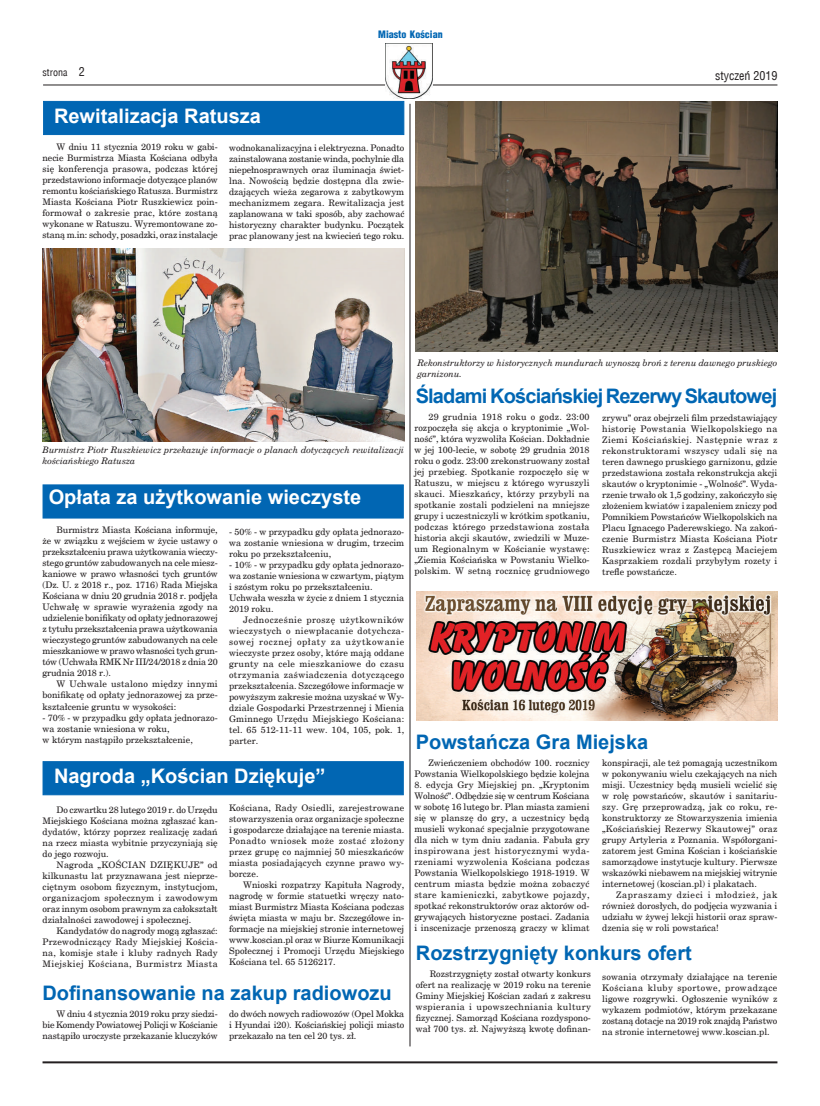
<style>
.page{position:relative;width:820px;height:1106px;background:#fff}
.page>*{position:absolute;margin:0;border:0;box-sizing:border-box;transform-origin:0 0}
.t1{font:700 20px "Arial";color:#0166b3}
.t2{font:700 20px "Arial";color:#fff}
.t3{font:700 20px "Arial";letter-spacing:-.04em;color:#0166b3}
.t4{font:12px "Switzerland Condensed";color:#231f20}
.t5{font:900 10px "Switzerland Cond";color:#0166b3}
.t6{font:10px "Switzerland Condensed";color:#231f20}
.t7{font:9px/11px "New Century Schlbk";color:#231f20;text-align:justify}
.t8{font:italic 9px/11px "New Century Schlbk";color:#231f20}
.s1{font-size:12px}
</style>
<div class="page">
<hr style="left:43px;top:84px;width:734px;height:1px;background:#231f20">
<hr style="left:42px;top:1061px;width:735px;height:2px;background:#231f20">
<img style="left:386px;top:43px;width:46px;height:56px">
<hr style="left:409px;top:104px;width:1px;height:942px;background:#231f20">
<div style="left:43px;top:101px;width:361px;height:34px;background:#0166b3"></div>
<img style="left:42px;top:249px;width:362px;height:193px">
<div style="left:42px;top:484px;width:361px;height:34px;background:#0166b3;border:1px solid #0166b3"></div>
<div style="left:42px;top:761px;width:361px;height:34px;background:#0166b3;border:1px solid #0166b3"></div>
<img style="left:416px;top:591px;width:361px;height:129px">
<img style="left:415px;top:102px;width:362px;height:249px">
<p class="t6" style="left:42px;top:67px;width:44px">strona <span class="s1">2</span></p>
<h1 class="t2" style="left:54px;top:102px;width:208px">Rewitalizacja Ratusza</h1>
<p class="t5" style="left:378px;top:28px;width:66px">Miasto Koœcian</p>
<p class="t7" style="left:42px;top:141px;width:177px;text-indent:14px">W dniu 11 stycznia 2019 roku w gabi&shy;necie Burmistrza Miasta Kościana odbyła się konferencja prasowa, podczas której przedstawiono informacje dotyczące planów remontu kościańskiego Ratusza. Burmistrz Miasta Kościana Piotr Ruszkiewicz poin&shy;formował o zakresie prac, które zostaną wykonane w Ratuszu. Wyremontowane zo&shy;staną m.in: schody, posadzki, oraz instalacje</p>
<p class="t7" style="left:229px;top:142px;width:177px">wodnokanalizacyjna i elektryczna. Ponadto zainstalowana zostanie winda, pochylnie dla niepełnosprawnych oraz iluminacja świet&shy;lna. Nowością będzie dostępna dla zwie&shy;dzających wieża zegarowa z zabytkowym mechanizmem zegara. Rewitalizacja jest zaplanowana w taki sposób, aby zachować historyczny charakter budynku. Początek prac planowany jest na kwiecień tego roku.</p>
<h2 class="t4" style="left:714px;top:68px;width:64px">styczeń 2019</h2>
<p class="t8" style="left:42px;top:444px;width:363px">Burmistrz Piotr Ruszkiewicz przekazuje informacje o planach dotyczących rewitalizacji kościańskiego Ratusza</p>
<h1 class="t2" style="left:49px;top:484px;width:314px">Opłata za użytkowanie wieczyste</h1>
<p class="t7" style="left:229px;top:526px;width:177px">- 50% - w przypadku gdy opłata jednorazo&shy;wa zostanie wniesiona w drugim, trzecim roku po przekształceniu,</p>
<p class="t7" style="left:229px;top:559px;width:177px;text-align:left">- 10% - w przypadku gdy opłata jednorazo&shy;wa zostanie wniesiona w czwartym, piątym i szóstym roku po przekształceniu.<br>Uchwała weszła w życie z dniem 1 stycznia 2019 roku.</p>
<p class="t7" style="left:229px;top:614px;width:177px;text-indent:14px">Jednocześnie proszę użytkowników wieczystych o niewpłacanie dotychcza&shy;sowej rocznej opłaty za użytkowanie wieczyste przez osoby, które mają oddane grunty na cele mieszkaniowe do czasu otrzymania zaświadczenia dotyczącego przekształcenia. Szczegółowe informacje w powyższym zakresie można uzyskać w Wy&shy;dziale Gospodarki Przestrzennej i Mienia Gminnego Urzędu Miejskiego Kościana: tel. 65 512-11-11 wew. 104, 105, pok. 1, parter.</p>
<p class="t7" style="left:42px;top:525px;width:177px;text-indent:14px">Burmistrz Miasta Kościana informuje, że w związku z wejściem w życie ustawy o przekształceniu prawa użytkowania wieczy&shy;stego gruntów zabudowanych na cele miesz&shy;kaniowe w prawo własności tych gruntów (Dz. U. z 2018 r., poz. 1716) Rada Miejska Kościana w dniu 20 grudnia 2018 r. podjęła Uchwałę w sprawie wyrażenia zgody na udzielenie bonifikaty od opłaty jednorazowej z tytułu przekształcenia prawa użytkowania wieczystego gruntów zabudowanych na cele mieszkaniowe w prawo własności tych grun&shy;tów (Uchwała RMK Nr III/24/2018 z dnia 20 grudnia 2018 r.).</p>
<p class="t7" style="left:42px;top:679px;width:177px;text-indent:14px">W Uchwale ustalono między innymi bonifikatę od opłaty jednorazowej za prze&shy;kształcenie gruntu w wysokości:</p>
<p class="t7" style="left:42px;top:712px;width:177px;text-align:left">- 70% - w przypadku gdy opłata jednorazo&shy;wa zostanie wniesiona w roku,<br>w którym nastąpiło przekształcenie,</p>
<h1 class="t2" style="left:54px;top:762px;width:273px">Nagroda „Kościan Dziękuje”</h1>
<p class="t7" style="left:229px;top:802px;width:177px">Kościana, Rady Osiedli, zarejestrowane stowarzyszenia oraz organizacje społeczne i gospodarcze działające na terenie miasta.<br>Ponadto wniosek może zostać złożony przez grupę co najmniej 50 mieszkańców miasta posiadających czynne prawo wy&shy;borcze.</p>
<p class="t7" style="left:229px;top:879px;width:177px;text-indent:14px">Wnioski rozpatrzy Kapituła Nagrody, nagrodę w formie statuetki wręczy nato&shy;miast Burmistrz Miasta Kościana podczas święta miasta w maju br. Szczegółowe in&shy;formacje na miejskiej stronie internetowej www.koscian.pl oraz w Biurze Komunikacji Społecznej i Promocji Urzędu Miejskiego Kościana tel. 65 5126217.</p>
<p class="t7" style="left:43px;top:804px;width:177px;text-indent:14px">Do czwartku 28 lutego 2019 r. do Urzędu Miejskiego Kościana można zgłaszać kan&shy;dydatów, którzy poprzez realizację zadań na rzecz miasta wybitnie przyczyniają się do jego rozwoju.</p>
<p class="t7" style="left:42px;top:859px;width:177px;text-indent:14px">Nagroda „KOŚCIAN DZIĘKUJE” od kilkunastu lat przyznawana jest nieprze&shy;ciętnym osobom fizycznym, instytucjom, organizacjom społecznym i zawodowym oraz innym osobom prawnym za całokształt działalności zawodowej i społecznej.</p>
<p class="t7" style="left:42px;top:925px;width:177px;text-indent:14px">Kandydatów do nagrody mogą zgłaszać:<br>Przewodniczący Rady Miejskiej Kościa&shy;na, komisje stałe i kluby radnych Rady Miejskiej Kościana, Burmistrz Miasta</p>
<h1 class="t1" style="left:42px;top:979px;width:350px">Dofinansowanie na zakup radiowozu</h1>
<p class="t7" style="left:229px;top:1008px;width:177px">do dwóch nowych radiowozów (Opel Mokka i Hyundai i20). Kościańskiej policji miasto przekazało na ten cel 20 tys. zł.</p>
<p class="t7" style="left:42px;top:1008px;width:177px;text-indent:14px">W dniu 4 stycznia 2019 roku przy siedzi&shy;bie Komendy Powiatowej Policji w Kościanie nastąpiło uroczyste przekazanie kluczyków</p>
<p class="t8" style="left:417px;top:357px;width:361px">Rekonstruktorzy w historycznych mundurach wynoszą broń z terenu dawnego pruskiego garnizonu.</p>
<p class="t7" style="left:602px;top:412px;width:177px">zrywu” oraz obejrzeli film przedstawiający historię Powstania Wielkopolskiego na Ziemi Kościańskiej. Następnie wraz z rekonstruktorami wszyscy udali się na teren dawnego pruskiego garnizonu, gdzie przedstawiona została rekonstrukcja akcji skautów o kryptonimie - „Wolność”. Wyda&shy;rzenie trwało ok 1,5 godziny, zakończyło się złożeniem kwiatów i zapaleniem zniczy pod Pomnikiem Powstańców Wielkopolskich na Placu Ignacego Paderewskiego. Na zakoń&shy;czenie Burmistrz Miasta Kościana Piotr Ruszkiewicz wraz z Zastępcą Maciejem Kasprzakiem rozdali przybyłym rozety i trefle powstańcze.</p>
<h1 class="t3" style="left:415px;top:383px;width:363px">Śladami Kościańskiej Rezerwy Skautowej</h1>
<p class="t7" style="left:414px;top:411px;width:177px;text-indent:14px">29 grudnia 1918 roku o godz. 23:00 rozpoczęła się akcja o kryptonimie „Wol&shy;ność”, która wyzwoliła Kościan. Dokładnie w jej 100-lecie, w sobotę 29 grudnia 2018 roku o godz. 23:00 zrekonstruowany został jej przebieg. Spotkanie rozpoczęło się w Ratuszu, w miejscu z którego wyruszyli skauci. Mieszkańcy, którzy przybyli na spotkanie zostali podzieleni na mniejsze grupy i uczestniczyli w krótkim spotkaniu, podczas którego przedstawiona została historia akcji skautów, zwiedzili w Muze&shy;um Regionalnym w Kościanie wystawę: „Ziemia Kościańska w Powstaniu Wielko&shy;polskim. W setną rocznicę grudniowego</p>
<h1 class="t1" style="left:415px;top:728px;width:234px">Powstańcza Gra Miejska</h1>
<p class="t7" style="left:602px;top:757px;width:177px">konspiracji, ale też pomagają uczestnikom w pokonywaniu wielu czekających na nich misji. Uczestnicy będą musieli wcielić się w rolę powstańców, skautów i sanitariu&shy;szy. Grę przeprowadzą, jak co roku, re&shy;konstruktorzy ze Stowarzyszenia imienia „Kościańskiej Rezerwy Skautowej” oraz grupy Artyleria z Poznania. Współorgani&shy;zatorem jest Gmina Kościan i kościańskie samorządowe instytucje kultury. Pierwsze wskazówki niebawem na miejskiej witrynie internetowej (koscian.pl) i plakatach.</p>
<p class="t7" style="left:602px;top:889px;width:177px;text-indent:14px">Zapraszamy dzieci i młodzież, jak również dorosłych, do podjęcia wyzwania i udziału w żywej lekcji historii oraz spraw&shy;dzenia się w roli powstańca!</p>
<p class="t7" style="left:415px;top:968px;width:177px;text-indent:14px">Rozstrzygnięty został otwarty konkurs ofert na realizację w 2019 roku na terenie Gminy Miejskiej Kościan zadań z zakresu wspierania i upowszechniania kultury fizycznej. Samorząd Kościana rozdyspono&shy;wał 700 tys. zł. Najwyższą kwotę dofinan-</p>
<p class="t7" style="left:414px;top:757px;width:177px;text-align:right">Zwieńczeniem obchodów 100. rocznicy<br>Powstania Wielkopolskiego będzie kolejna</p>
<p class="t7" style="left:414px;top:779px;width:177px">8. edycja Gry Miejskiej pn. „Kryptonim Wolność”. Odbędzie się w centrum Kościana w sobotę 16 lutego br. Plan miasta zamieni się w planszę do gry, a uczestnicy będą musieli wykonać specjalnie przygotowane dla nich w tym dniu zadania. Fabuła gry inspirowana jest historycznymi wyda&shy;rzeniami wyzwolenia Kościana podczas Powstania Wielkopolskiego 1918-1919. W centrum miasta będzie można zobaczyć stare kamieniczki, zabytkowe pojazdy, spotkać rekonstruktorów oraz aktorów od&shy;grywających historyczne postaci. Zadania i inscenizacje przenoszą graczy w klimat</p>
<h1 class="t1" style="left:416px;top:940px;width:277px">Rozstrzygnięty konkurs ofert</h1>
<p class="t7" style="left:602px;top:970px;width:177px">sowania otrzymały działające na terenie Kościana kluby sportowe, prowadzące ligowe rozgrywki. Ogłoszenie wyników z wykazem podmiotów, którym przekazane zostaną dotacje na 2019 rok znajdą Państwo na stronie internetowej www.koscian.pl.</p>
</div>
